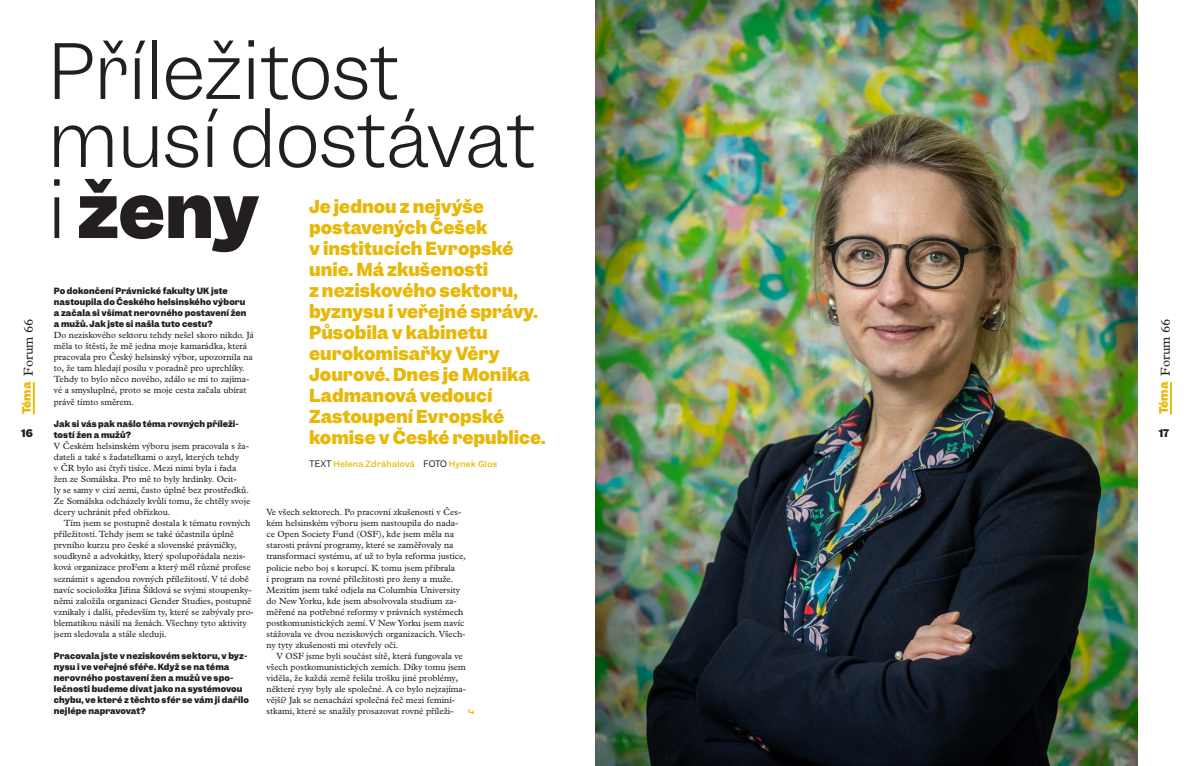
<style>
.page{position:relative;width:1191px;height:766px;background:#fff}
.page>*{position:absolute;margin:0;border:0;box-sizing:border-box;transform-origin:0 0}
.t1{font:300 72px/69.5px "Garnett";color:#231f20}
.t2{font:700 17px/21px "Garnett";color:#e8b809}
.t3{font:13px "Plantin Super";color:#231f20}
.t4{font:700 10px "Garnett";color:#231f20}
.t5{font:9px/11.1px "Plantin Super";color:#231f20}
.t6{font:700 8.2px/11.1px "Garnett";letter-spacing:.01em;color:#231f20}
.t7{font:500 8px "Garnett";letter-spacing:.04em;color:#e8b809}
.s1{font-weight:700}
.s2{font-weight:400;font-size:8.5px;color:#231f20}
</style>
<div class="page">
<hr style="left:1170px;top:382px;width:2px;height:32px;background:#e8b809">
<hr style="left:33px;top:382px;width:2px;height:32px;background:#e8b809">
<img style="left:595px;top:0;width:542px;height:765px">
<svg style="left:468px;top:709px;width:6px;height:5px"></svg>
<h1 class="t1" style="left:48px;top:38px;width:489px">Příležitost musí dostávat i <span class="s1">ženy</span></h1>
<p class="t2" style="left:309px;top:196px;width:238px">Je jednou z nejvýše postavených Češek<br>v institucích Evropské unie. Má zkušenosti<br>z neziskového sektoru, byznysu i veřejné správy.<br>Působila v kabinetu eurokomisařky Věry<br>Jourové. Dnes je Monika<br>Ladmanová vedoucí<br>Zastoupení Evropské komise v České republice.</p>
<p class="t7" style="left:309px;top:458px;width:190px"><span class="s2">TEXT</span> Helena Zdráhalová <span class="s2">FOTO</span> Hynek Glos</p>
<p class="t6" style="left:54px;top:285px;width:194px">Po dokončení Právnické fakulty UK jste nastoupila do Českého helsinského výboru a začala si všímat nerovného postavení žen a mužů. Jak jste si našla tuto cestu?</p>
<p class="t5" style="left:54px;top:328px;width:201px">Do neziskového sektoru tehdy nešel skoro nikdo. Já měla to štěstí, že mě jedna moje kamarádka, která pracovala pro Český helsinský výbor, upozornila na to, že tam hledají posilu v poradně pro uprchlíky.<br>Tehdy to bylo něco nového, zdálo se mi to zajíma&shy;vé a smysluplné, proto se moje cesta začala ubírat právě tímto směrem.</p>
<p class="t6" style="left:54px;top:418px;width:187px">Jak si vás pak našlo téma rovných příleži&shy;tostí žen a mužů?</p>
<p class="t5" style="left:54px;top:439px;width:198px">V Českém helsinském výboru jsem pracovala s ža&shy;dateli a také s žadatelkami o azyl, kterých tehdy<br>v ČR bylo asi čtyři tisíce. Mezi nimi byla i řada žen ze Somálska. Pro mě to byly hrdinky. Ocit-<br>ly se samy v cizí zemi, často úplně bez prostředků.<br>Ze Somálska odcházely kvůli tomu, že chtěly svoje dcery uchránit před obřízkou.</p>
<p class="t5" style="left:54px;top:516px;width:201px;text-indent:10px">Tím jsem se postupně dostala k tématu rovných příležitostí. Tehdy jsem se také účastnila úplně prvního kurzu pro české a slovenské právničky, soudkyně a advokátky, který spolupořádala nezis&shy;ková organizace proFem a který měl různé profese seznámit s agendou rovných příležitostí. V té době navíc socioložka Jiřina Šiklová se svými stoupenky&shy;němi založila organizaci Gender Studies, postupně vznikaly i další, především ty, které se zabývaly pro&shy;blematikou násilí na ženách. Všechny tyto aktivity jsem sledovala a stále sleduji.</p>
<p class="t6" style="left:54px;top:650px;width:196px">Pracovala jste v neziskovém sektoru, v byz&shy;nysu i ve veřejné sféře. Když se na téma nerovného postavení žen a mužů ve spo&shy;lečnosti budeme dívat jako na systémovou chybu, ve které z těchto sfér se vám ji dařilo nejlépe napravovat?</p>
<h3 class="t3" style="left:18px;top:414px;width:97px;rotate:-90deg"><sup>Téma</sup> Forum 66</h3>
<h3 class="t3" style="left:1155px;top:414px;width:97px;rotate:-90deg"><sup>Téma</sup> Forum 66</h3>
<p class="t4" style="left:21px;top:426px;width:13px">16</p>
<p class="t4" style="left:1158px;top:426px;width:12px">17</p>
<p class="t5" style="left:266px;top:505px;width:201px">Ve všech sektorech. Po pracovní zkušenosti v Čes&shy;kém helsinském výboru jsem nastoupila do nada&shy;ce Open Society Fund (OSF), kde jsem měla na starosti právní programy, které se zaměřovaly na transformaci systému, ať už to byla reforma justice, policie nebo boj s korupcí. K tomu jsem přibrala<br>i program na rovné příležitosti pro ženy a muže.<br>Mezitím jsem také odjela na Columbia University do New Yorku, kde jsem absolvovala studium za&shy;měřené na potřebné reformy v právních systémech postkomunistických zemí. V New Yorku jsem navíc stážovala ve dvou neziskových organizacích. Všech&shy;ny tyty zkušenosti mi otevřely oči.</p>
<p class="t5" style="left:266px;top:649px;width:201px;text-indent:10px">V OSF jsme byli součást sítě, která fungovala ve všech postkomunistických zemích. Díky tomu jsem viděla, že každá země řešila trošku jiné problémy, některé rysy byly ale společné. A co bylo nejzajíma&shy;vější? Jak se nenachází společná řeč mezi femini‑ stkami, které se snažily prosazovat rovné příleži-</p>
</div>
